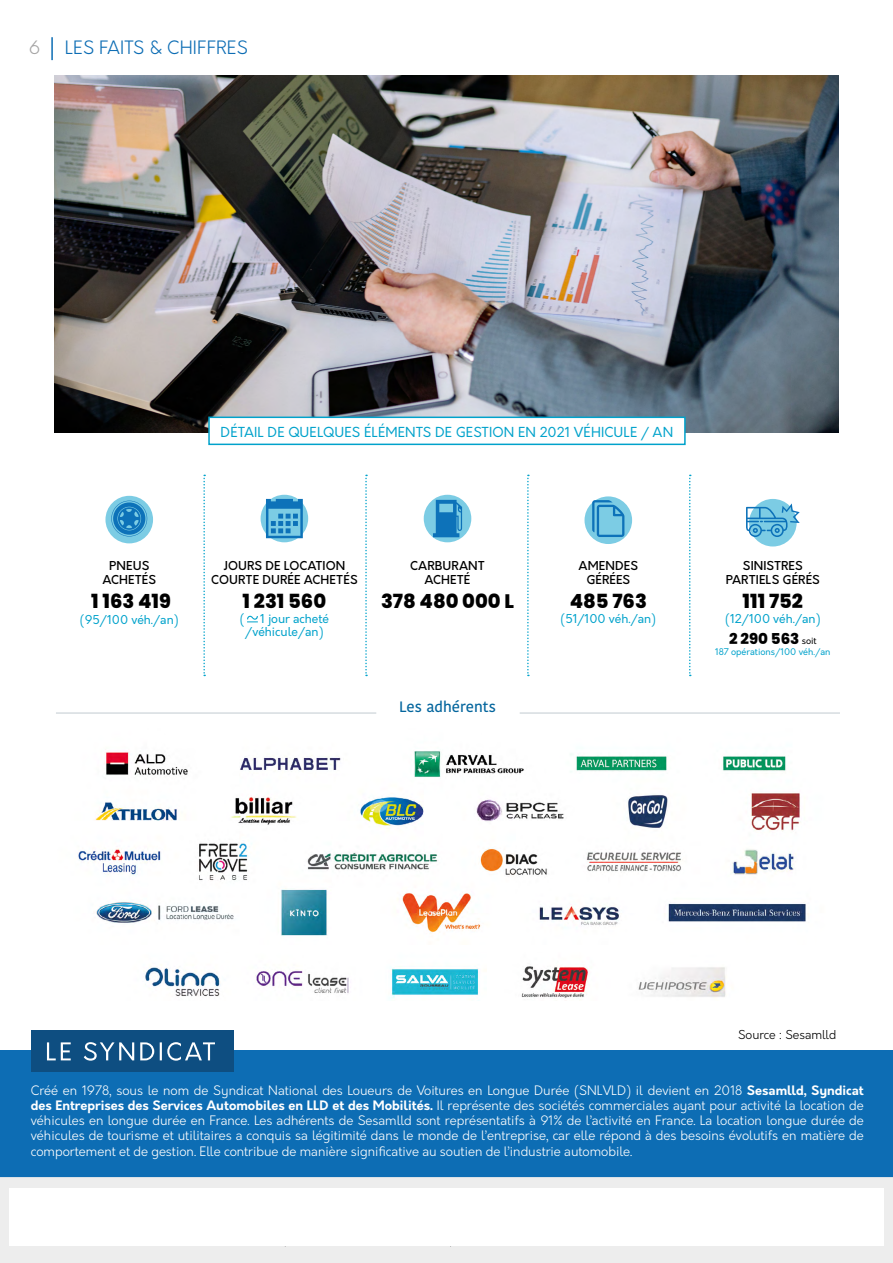
<style>
.page{position:relative;width:893px;height:1263px;background:#fff}
.page>*{position:absolute;margin:0;border:0;box-sizing:border-box;transform-origin:0 0}
.t1{font:800 19.5px "Poppins";color:#000}
.t2{font:300 18px "Orkney";letter-spacing:.01em;color:#0d6db4}
.t3{font:300 18px "Orkney";color:#a5a4a4}
.t4{font:500 15px "Kohinoor Bangla";color:#03659d}
.t5{font:800 15px "Poppins";color:#000}
.t6{font:13.5px "Orkney";letter-spacing:.01em;color:#00a2cb}
.t7{font:300 12.75px/15.3px "Orkney";color:#fff;text-align:justify}
.t8{font:500 12px/14.4px "Orkney";letter-spacing:.01em;color:#000;text-align:center}
.t9{font:12px/13.5px "Orkney";color:#00a2cb}
.t10{font:300 12px "Orkney";color:#000}
.t11{font:9px "Orkney";color:#00a2cb}
.s1{font-family:"Orkney";font-weight:400;font-size:9px}
.s2{font-weight:700}
</style>
<div class="page">
<img style="left:78px;top:751px;width:731px;height:185px">
<div style="left:261px;top:495px;width:47px;height:47px;background:#7ccce4;border-radius:50%"></div>
<div style="left:424px;top:495px;width:47px;height:47px;background:#7ccce4;border-radius:50%"></div>
<div style="left:584px;top:496px;width:48px;height:48px;background:#7ccce4;border-radius:50%"></div>
<div style="left:749px;top:499px;width:48px;height:47px;background:#7ccce4;border-radius:50%"></div>
<div style="left:105px;top:496px;width:48px;height:47px;background:#7ccce4;border-radius:50%"></div>
<img style="left:55px;top:76px;width:784px;height:356px">
<div style="left:208px;top:417px;width:478px;height:28px;background:#fff;border:2px solid #00a2cb"></div>
<svg style="left:592px;top:500px;width:32px;height:37px"></svg>
<svg style="left:433px;top:500px;width:29px;height:37px"></svg>
<svg style="left:111px;top:501px;width:36px;height:35px"></svg>
<svg style="left:266px;top:499px;width:37px;height:39px"></svg>
<div style="left:0;top:1050px;width:893px;height:191px;background:#0d6db4"></div>
<div style="left:31px;top:1030px;width:203px;height:42px;background:#0e4e81"></div>
<div style="left:0;top:1177px;width:893px;height:86px;background:#ededed"></div>
<svg style="left:47px;top:1042px;width:168px;height:19px"></svg>
<hr style="left:285px;top:1206px;width:1px;height:40px;background:#000">
<hr style="left:450px;top:1206px;width:1px;height:40px;background:#000">
<svg style="left:203px;top:475px;width:2px;height:201px"></svg>
<svg style="left:365px;top:475px;width:2px;height:201px"></svg>
<svg style="left:527px;top:475px;width:2px;height:201px"></svg>
<svg style="left:689px;top:475px;width:2px;height:201px"></svg>
<hr style="left:51px;top:37px;width:2px;height:23px;background:#0d6db4">
<svg style="left:247px;top:616px;width:11px;height:6px"></svg>
<hr style="left:56px;top:712px;width:320px;height:2px;background:#436271">
<hr style="left:520px;top:712px;width:320px;height:2px;background:#436271">
<svg style="left:746px;top:503px;width:54px;height:34px"></svg>
<img style="left:145px;top:966px;width:581px;height:33px">
<div style="left:9px;top:1188px;width:874px;height:57px;background:#fff"></div>
<h2 class="t3" style="left:29px;top:36px;width:13px">6</h2>
<h2 class="t2" style="left:65px;top:36px;width:185px">LES FAITS &amp; CHIFFRES</h2>
<p class="t6" style="left:221px;top:423px;width:454px">DÉTAIL DE QUELQUES ÉLÉMENTS DE GESTION EN 2021 VÉHICULE / AN</p>
<p class="t8" style="left:102px;top:559px;width:55px">PNEUS<br>ACHETÉS</p>
<h1 class="t1" style="left:91px;top:590px;width:81px">1 163 419</h1>
<p class="t9" style="left:80px;top:613px;width:100px">(95/100 véh./an)</p>
<p class="t8" style="left:211px;top:559px;width:148px">JOURS DE LOCATION<br>COURTE DURÉE ACHETÉS</p>
<h1 class="t1" style="left:243px;top:590px;width:85px">1 231 560</h1>
<p class="t9" style="left:240px;top:612px;width:6px">(</p>
<p class="t9" style="left:245px;top:612px;width:85px;text-indent:15px">1 jour acheté /véhicule/an)</p>
<p class="t8" style="left:410px;top:559px;width:76px">CARBURANT<br>ACHETÉ</p>
<h1 class="t1" style="left:381px;top:590px;width:135px">378 480 000 L</h1>
<p class="t4" style="left:399px;top:695px;width:98px">Les adhérents</p>
<p class="t8" style="left:578px;top:559px;width:61px">AMENDES<br>GÉRÉES</p>
<h1 class="t1" style="left:570px;top:590px;width:79px">485 763</h1>
<p class="t9" style="left:560px;top:612px;width:97px">(51/100 véh./an)</p>
<p class="t8" style="left:726px;top:559px;width:96px">SINISTRES<br>PARTIELS GÉRÉS</p>
<h1 class="t1" style="left:743px;top:590px;width:62px">111 752</h1>
<p class="t9" style="left:725px;top:612px;width:97px">(12/100 véh./an)</p>
<p class="t5" style="left:729px;top:630px;width:89px">2 290 563 <span class="s1">soit</span></p>
<p class="t11" style="left:715px;top:645px;width:117px">187 opérations/100 véh./an</p>
<p class="t10" style="left:738px;top:1027px;width:100px">Source : Sesamlld</p>
<p class="t7" style="left:31px;top:1082px;width:835px">Créé en 1978, sous le nom de Syndicat National des Loueurs de Voitures en Longue Durée (SNLVLD) il devient en 2018 <span class="s2">Sesamlld, Syndicat des Entreprises des Services Automobiles en LLD et des Mobilités.</span> Il représente des sociétés commerciales ayant pour activité la location de véhicules en longue durée en France. Les adhérents de Sesamlld sont représentatifs à 91% de l’activité en France. La location longue durée de véhicules de tourisme et utilitaires a conquis sa légitimité dans le monde de l’entreprise, car elle répond à des besoins évolutifs en matière de comportement et de gestion. Elle contribue de manière significative au soutien de l’industrie automobile.</p>
</div>
